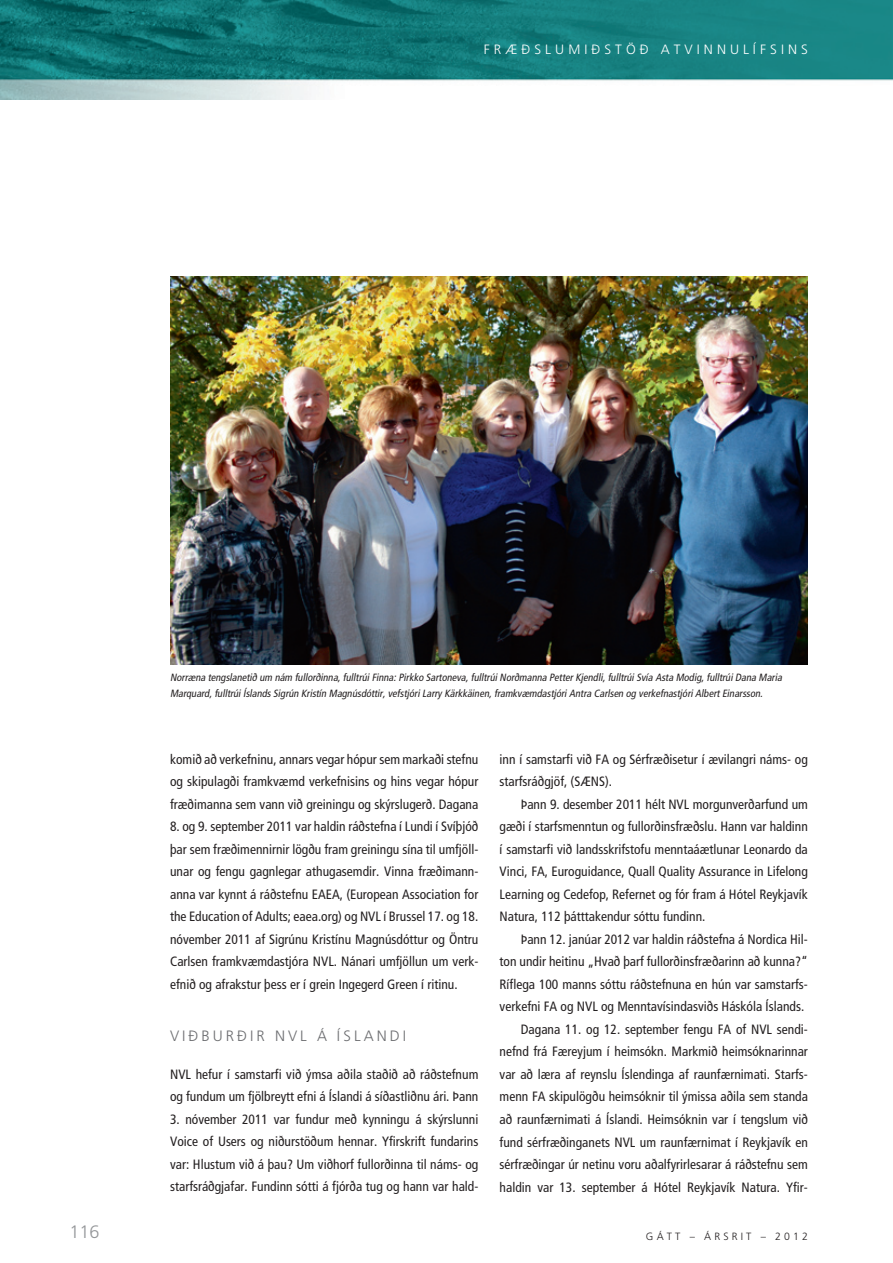
<style>
.page{position:relative;width:893px;height:1263px;background:#fff}
.page>*{position:absolute;margin:0;border:0;box-sizing:border-box;transform-origin:0 0}
.t1{font:300 18px "Frutiger";color:#939598}
.t2{font:300 15px "Frutiger";letter-spacing:.2em;color:#6c6d70}
.t3{font:condensed 13.5px/22.5px "Frutiger";color:#231f20;text-align:justify}
.t4{font:300 13.5px "Frutiger";letter-spacing:.3em;color:#fff}
.t5{font:italic condensed 10.5px/16.5px "Frutiger";color:#231f20}
.t6{font:300 10.5px "Frutiger";letter-spacing:.3em;color:#231f20}
</style>
<div class="page">
<img style="left:0;top:0;width:893px;height:100px">
<img style="left:170px;top:276px;width:638px;height:388px">
<p class="t4" style="left:484px;top:42px;width:326px">FRÆÐSLUMIÐSTÖÐ ATVINNULÍFSINS</p>
<h1 class="t1" style="left:70px;top:1222px;width:32px">116</h1>
<p class="t5" style="left:170px;top:669px;width:615px">Norræna tengslanetið um nám fullorðinna,fulltrúiFinna:Pirkko Sartoneva,fulltrúiNorðmanna PetterKjendli,fulltrúiSvía Asta Modig,fulltrúiDana Maria<br>Marquard,fulltrúiÍslandsSigrún Kristín Magnúsdóttir,vefstjóriLarry Kärkkäinen,framkvæmdastjóriAntra Carlsen og verkefnastjóriAlbertEinarsson.</p>
<p class="t3" style="left:170px;top:748px;width:310px">komið að verkefninu, annars vegar hópur sem markaði stefnu og skipulagði framkvæmd verkefnisins og hins vegar hópur fræðimanna sem vann við greiningu og skýrslugerð. Dagana</p>
<p class="t3" style="left:170px;top:815px;width:310px">8. og 9. september 2011 var haldin ráðstefna í Lundi í Svíþjóð þar sem fræðimennirnir lögðu fram greiningu sína til umfjöll&shy;unar og fengu gagnlegar athugasemdir. Vinna fræðimann&shy;anna var kynnt á ráðstefnu EAEA, (European Association for the Education of Adults; eaea.org) og NVL í Brussel 17. og 18. nóvember 2011 af Sigrúnu Kristínu Magnúsdóttur og Öntru Carlsen framkvæmdastjóra NVL. Nánari umfjöllun um verk&shy;efnið og afrakstur þess er í grein Ingegerd Green í ritinu.</p>
<p class="t2" style="left:170px;top:1028px;width:238px">VIÐBURÐIR NVL Á ÍSLANDI</p>
<p class="t3" style="left:170px;top:1063px;width:310px">NVL hefur í samstarfi við ýmsa aðila staðið að ráðstefnum og fundum um fjölbreytt efni á Íslandi á síðastliðnu ári. Þann</p>
<p class="t3" style="left:170px;top:1108px;width:310px">3. nóvember 2011 var fundur með kynningu á skýrslunni Voice of Users og niðurstöðum hennar. Yfirskrift fundarins var: Hlustum við á þau? Um viðhorf fullorðinna til náms- og starfsráðgjafar. Fundinn sótti á fjórða tug og hann var hald-</p>
<p class="t3" style="left:500px;top:748px;width:310px">inn í samstarfi við FA og Sérfræðisetur í ævilangri náms- og starfsráðgjöf, (SÆNS).</p>
<p class="t3" style="left:500px;top:793px;width:310px;text-indent:21px">Þann 9. desember 2011 hélt NVL morgunverðarfund um gæði í starfsmenntun og fullorðinsfræðslu. Hann var haldinn í samstarfi við landsskrifstofu menntaáætlunar Leonardo da Vinci, FA, Euroguidance, Quall Quality Assurance in Lifelong Learning og Cedefop, Refernet og fór fram á Hótel Reykjavík Natura, 112 þátttakendur sóttu fundinn.</p>
<p class="t3" style="left:500px;top:928px;width:310px;text-align:right">Þann 12. janúar 2012 var haldin ráðstefna á Nordica Hil-<br>ton undir heitinu „Hvað þarf fullorðinsfræðarinn að kunna?“ Ríflega 100 manns sóttu ráðstefnuna en hún var samstarfs&shy;verkefni FA og NVL og Menntavísindasviðs Háskóla Íslands.<br>Dagana 11. og 12. september fengu FA of NVL sendi&shy;nefnd frá Færeyjum í heimsókn. Markmið heimsóknarinnar var að læra af reynslu Íslendinga af raunfærnimati. Starfs&shy;menn FA skipulögðu heimsóknir til ýmissa aðila sem standa að raunfærnimati á Íslandi. Heimsóknin var í tengslum við fund sérfræðinganets NVL um raunfærnimat í Reykjavík en sérfræðingar úr netinu voru aðalfyrirlesarar á ráðstefnu sem haldin var 13. september á Hótel Reykjavík Natura. Yfir-</p>
<p class="t6" style="left:646px;top:1230px;width:163px">GÁTT – ÁRSRIT – 2012</p>
</div>
